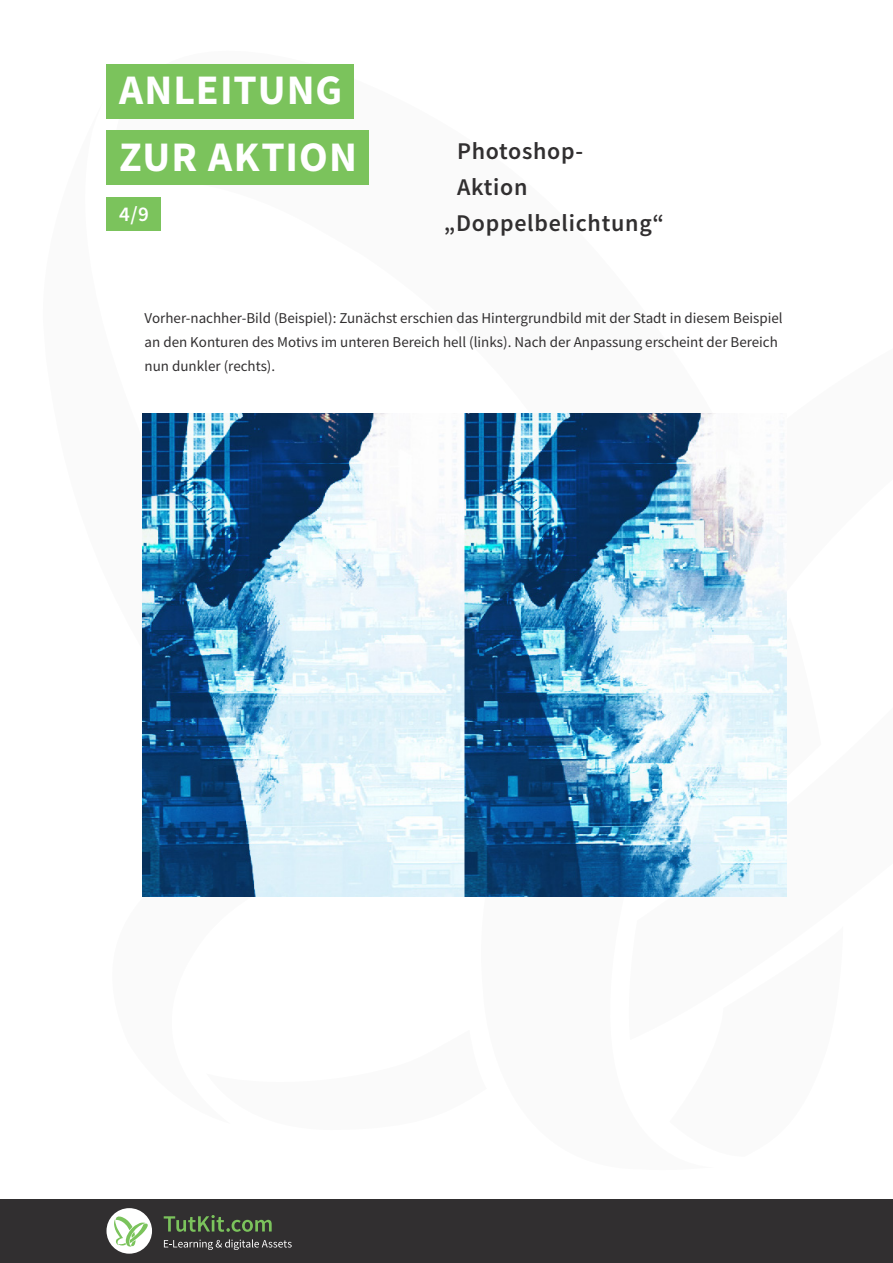
<style>
.page{position:relative;width:893px;height:1263px;background:#fff}
.page>*{position:absolute;margin:0;border:0;box-sizing:border-box;transform-origin:0 0}
.t1{font:700 42px/66.8px "Source Sans Pro";letter-spacing:.025em;color:#fff}
.t2{font:600 24px "Source Sans Pro";letter-spacing:.03em;color:#312f30}
.t3{font:600 21px "Source Sans Pro";color:#fff}
.t4{font:15px/24px "Source Sans Pro";color:#312f30}
</style>
<div class="page">
<div style="left:106px;top:64px;width:248px;height:55px;background:#7bc35c"></div>
<div style="left:106px;top:131px;width:262px;height:54px;background:#7bc35c"></div>
<div style="left:106px;top:197px;width:55px;height:34px;background:#7bc35c"></div>
<div style="left:0;top:1199px;width:893px;height:64px;background:#312f30"></div>
<div style="left:106px;top:1208px;width:46px;height:46px;background:#fff;border-radius:50%"></div>
<svg style="left:114px;top:1216px;width:35px;height:30px"></svg>
<svg style="left:164px;top:1239px;width:128px;height:11px"></svg>
<svg style="left:164px;top:1215px;width:108px;height:17px"></svg>
<img style="left:142px;top:413px;width:645px;height:483px">
<h1 class="t1" style="left:119px;top:56px;width:239px">ANLEITUNG<br>ZUR AKTION</h1>
<h3 class="t3" style="left:119px;top:201px;width:32px">4/9</h3>
<h2 class="t2" style="left:457px;top:135px;width:128px">Photoshop-</h2>
<h2 class="t2" style="left:457px;top:171px;width:72px">Aktion</h2>
<h2 class="t2" style="left:444px;top:207px;width:222px">„Doppelbelichtung“</h2>
<p class="t4" style="left:145px;top:306px;width:640px">Vorher-nachher-Bild (Beispiel): Zunächst erschien das Hintergrundbild mit der Stadt in diesem Beispiel an den Konturen des Motivs im unteren Bereich hell (links). Nach der Anpassung erscheint der Bereich nun dunkler (rechts).</p>
</div>
